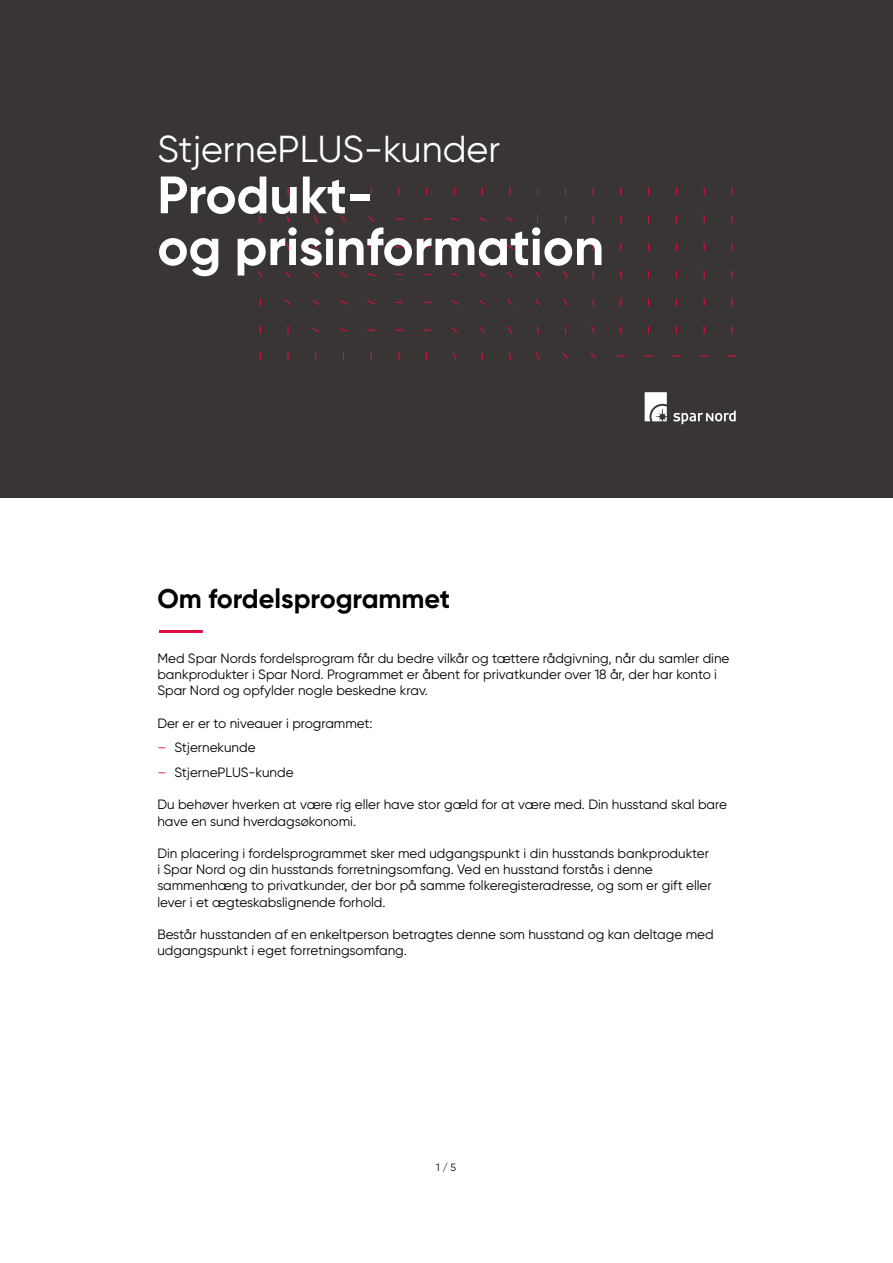
<style>
.page{position:relative;width:893px;height:1263px;background:#fff}
.page>*{position:absolute;margin:0;border:0;box-sizing:border-box;transform-origin:0 0}
.t1{font:700 52.5px/51.8px "Gilroy";color:#fff}
.t2{font:37.5px "Gilroy";color:#fff}
.t3{font:700 27px "Gilroy";color:#000}
.t4{font:13.5px/16.2px "Gilroy";color:#000}
.t5{font:10.5px "Gilroy";color:#000}
.s1{color:#e10d42}
</style>
<div class="page">
<div style="left:0;top:0;width:893px;height:497px;background:#383534"></div>
<svg style="left:259px;top:215px;width:3px;height:8px"></svg>
<svg style="left:314px;top:215px;width:3px;height:8px"></svg>
<svg style="left:341px;top:216px;width:5px;height:6px"></svg>
<svg style="left:368px;top:216px;width:6px;height:6px"></svg>
<svg style="left:451px;top:218px;width:7px;height:2px"></svg>
<svg style="left:479px;top:217px;width:7px;height:4px"></svg>
<svg style="left:258px;top:243px;width:4px;height:7px"></svg>
<svg style="left:286px;top:243px;width:4px;height:7px"></svg>
<svg style="left:313px;top:244px;width:5px;height:6px"></svg>
<svg style="left:368px;top:245px;width:7px;height:4px"></svg>
<svg style="left:479px;top:245px;width:7px;height:4px"></svg>
<svg style="left:507px;top:244px;width:6px;height:5px"></svg>
<svg style="left:535px;top:244px;width:5px;height:6px"></svg>
<svg style="left:258px;top:271px;width:4px;height:7px"></svg>
<svg style="left:285px;top:271px;width:5px;height:7px"></svg>
<svg style="left:313px;top:272px;width:6px;height:5px"></svg>
<svg style="left:340px;top:272px;width:7px;height:5px"></svg>
<svg style="left:368px;top:273px;width:7px;height:3px"></svg>
<svg style="left:479px;top:272px;width:6px;height:5px"></svg>
<svg style="left:535px;top:271px;width:5px;height:7px"></svg>
<svg style="left:563px;top:271px;width:5px;height:7px"></svg>
<svg style="left:285px;top:299px;width:6px;height:6px"></svg>
<svg style="left:313px;top:300px;width:6px;height:5px"></svg>
<svg style="left:340px;top:300px;width:7px;height:4px"></svg>
<svg style="left:368px;top:301px;width:7px;height:3px"></svg>
<svg style="left:451px;top:300px;width:7px;height:4px"></svg>
<svg style="left:479px;top:300px;width:6px;height:5px"></svg>
<svg style="left:507px;top:299px;width:5px;height:6px"></svg>
<svg style="left:535px;top:299px;width:5px;height:7px"></svg>
<svg style="left:312px;top:328px;width:7px;height:4px"></svg>
<svg style="left:367px;top:329px;width:8px;height:2px"></svg>
<svg style="left:480px;top:327px;width:5px;height:6px"></svg>
<svg style="left:508px;top:327px;width:4px;height:6px"></svg>
<svg style="left:564px;top:326px;width:2px;height:8px"></svg>
<svg style="left:592px;top:326px;width:3px;height:8px"></svg>
<svg style="left:590px;top:353px;width:6px;height:6px"></svg>
<svg style="left:563px;top:353px;width:5px;height:6px"></svg>
<svg style="left:536px;top:352px;width:4px;height:7px"></svg>
<svg style="left:509px;top:352px;width:2px;height:8px"></svg>
<svg style="left:481px;top:352px;width:2px;height:8px"></svg>
<svg style="left:453px;top:352px;width:3px;height:7px"></svg>
<svg style="left:673px;top:410px;width:63px;height:14px"></svg>
<svg style="left:645px;top:392px;width:22px;height:29px"></svg>
<hr style="left:159px;top:630px;width:44px;height:3px;background:#e10d42">
<h2 class="t2" style="left:157px;top:125px;width:344px">StjernePLUS-kunder</h2>
<h1 class="t1" style="left:157px;top:169px;width:448px">Produkt-<br>og prisinformation</h1>
<h3 class="t3" style="left:157px;top:582px;width:294px">Om fordelsprogrammet</h3>
<p class="t4" style="left:157px;top:650px;width:574px">Med Spar Nords fordelsprogram får du bedre vilkår og tættere rådgivning, når du samler dine bankprodukter i Spar Nord. Programmet er åbent for privatkunder over 18 år, der har konto i<br>Spar Nord og opfylder nogle beskedne krav.</p>
<p class="t4" style="left:157px;top:714px;width:217px">Der er er to niveauer i programmet:</p>
<p class="t4" style="left:157px;top:739px;width:100px"><span class="s1">–</span> Stjernekunde</p>
<p class="t4" style="left:157px;top:764px;width:138px"><span class="s1">–</span> StjernePLUS-kunde</p>
<p class="t4" style="left:157px;top:796px;width:571px">Du behøver hverken at være rig eller have stor gæld for at være med. Din husstand skal bare have en sund hverdagsøkonomi.</p>
<p class="t4" style="left:157px;top:845px;width:556px">Din placering i fordelsprogrammet sker med udgangspunkt i din husstands bankprodukter i Spar Nord og din husstands forretningsomfang. Ved en husstand forstås i denne sammenhæng to privatkunder, der bor på samme folkeregisteradresse, og som er gift eller lever i et ægteskabslignende forhold.</p>
<p class="t4" style="left:157px;top:926px;width:558px">Består husstanden af en enkeltperson betragtes denne som husstand og kan deltage med udgangspunkt i eget forretningsomfang.</p>
<p class="t5" style="left:436px;top:1161px;width:22px">1 / 5</p>
</div>
